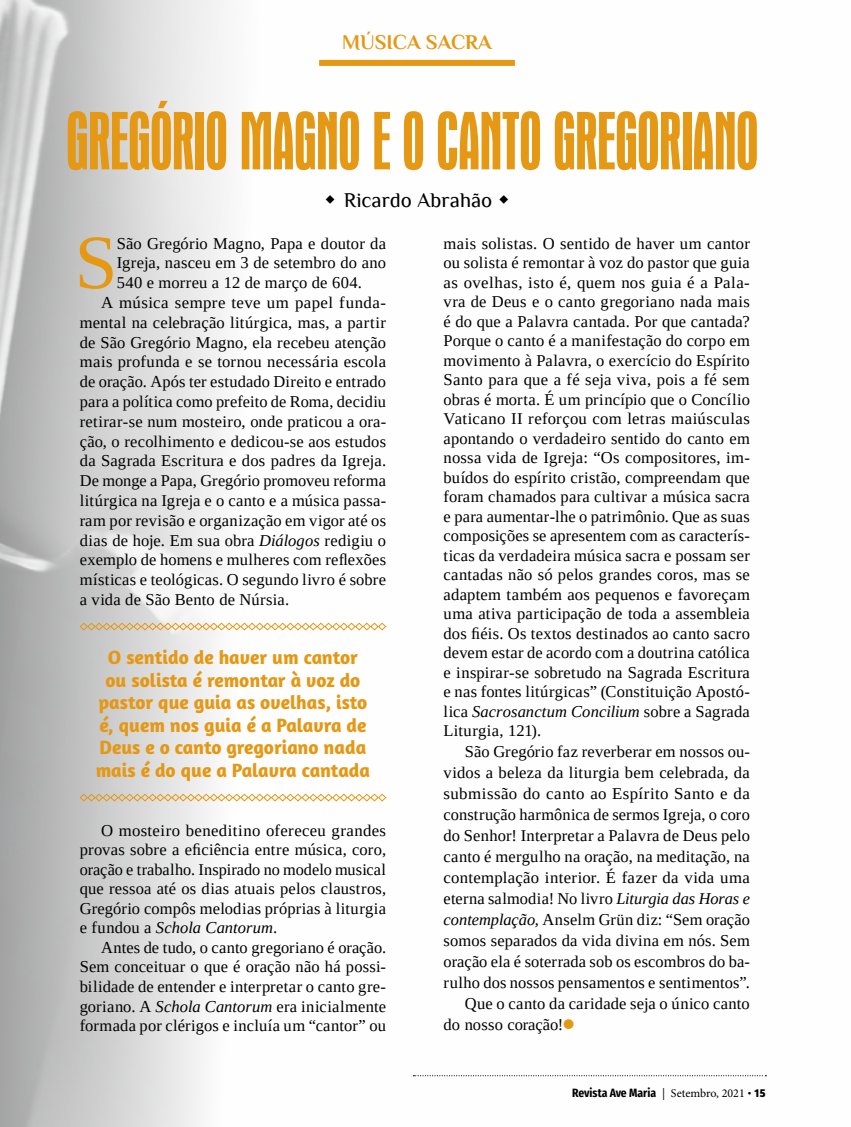
<style>
.page{position:relative;width:851px;height:1127px;background:#fff}
.page>*{position:absolute;margin:0;border:0;box-sizing:border-box;transform-origin:0 0}
.t1{font:condensed 84px "Aurora BT";letter-spacing:-.01em;color:#e49814}
.t2{font:76.95px "Tinos";color:#e49814}
.t3{font:41.25px "Tinos";color:#e49814}
.t4{font:21px "Philosopher";color:#000}
.t5{font:700 21px "Philosopher";color:#e49814}
.t6{font:700 19.5px/22.5px "Amaranth";color:#e49814;text-align:center}
.t7{font:16.5px/19.5px "Tinos";letter-spacing:.01em;color:#000;text-align:justify}
.t8{font:700 12px "Fira Sans Condensed";color:#000}
.s1{font-style:italic}
.s2{font-family:"Minion Pro";font-weight:400}
.s3{font-family:"Amaranth"}
</style>
<div class="page">
<img style="left:0;top:0;width:767px;height:1127px">
<div style="left:319px;top:60px;width:196px;height:6px;background:#e49814"></div>
<svg style="left:79px;top:622px;width:307px;height:9px"></svg>
<svg style="left:79px;top:793px;width:307px;height:9px"></svg>
<svg style="left:413px;top:1075px;width:353px;height:1px"></svg>
<svg style="left:326px;top:195px;width:8px;height:9px"></svg>
<svg style="left:499px;top:195px;width:9px;height:9px"></svg>
<p class="t5" style="left:342px;top:31px;width:151px">MÚSICA SACRA</p>
<h1 class="t1" style="left:66px;top:97px;width:694px">GREGÓRIO MAGNO E O CANTO GREGORIANO</h1>
<p class="t4" style="left:344px;top:189px;width:150px">Ricardo Abrahão</p>
<h2 class="t2" style="left:75px;top:213px;width:44px">S</h2>
<p class="t7" style="left:117px;top:233px;width:271px">São Gregório Magno, Papa e doutor da</p>
<p class="t7" style="left:117px;top:253px;width:271px">Igreja, nasceu em 3 de setembro do ano</p>
<p class="t7" style="left:117px;top:273px;width:246px">540 e morreu a 12 de março de 604.</p>
<p class="t7" style="left:101px;top:293px;width:286px">A música sempre teve um papel funda-</p>
<p class="t7" style="left:80px;top:312px;width:308px">mental na celebração litúrgica, mas, a partir</p>
<p class="t7" style="left:80px;top:332px;width:308px">de São Gregório Magno, ela recebeu atenção</p>
<p class="t7" style="left:80px;top:352px;width:308px">mais profunda e se tornou necessária escola</p>
<p class="t7" style="left:80px;top:372px;width:308px">de oração. Após ter estudado Direito e entrado</p>
<p class="t7" style="left:80px;top:392px;width:308px">para a política como prefeito de Roma, decidiu</p>
<p class="t7" style="left:80px;top:411px;width:308px">retirar-se num mosteiro, onde praticou a ora-</p>
<p class="t7" style="left:80px;top:431px;width:308px">ção, o recolhimento e dedicou-se aos estudos</p>
<p class="t7" style="left:80px;top:451px;width:308px">da Sagrada Escritura e dos padres da Igreja.</p>
<p class="t7" style="left:80px;top:471px;width:308px">De monge a Papa, Gregório promoveu reforma</p>
<p class="t7" style="left:80px;top:491px;width:308px">litúrgica na Igreja e o canto e a música passa-</p>
<p class="t7" style="left:80px;top:510px;width:308px">ram por revisão e organização em vigor até os</p>
<p class="t7" style="left:80px;top:530px;width:308px">dias de hoje. Em sua obra <span class="s1">Diálogos</span> redigiu o</p>
<p class="t7" style="left:80px;top:550px;width:308px">exemplo de homens e mulheres com reflexões</p>
<p class="t7" style="left:80px;top:570px;width:308px">místicas e teológicas. O segundo livro é sobre</p>
<p class="t7" style="left:80px;top:590px;width:211px">a vida de São Bento de Núrsia.</p>
<p class="t6" style="left:96px;top:646px;width:276px">O sentido de haver um cantor ou solista é remontar à voz do pastor que guia as ovelhas, isto é, quem nos guia é a Palavra de<br>Deus e o canto gregoriano nada mais é do que a Palavra cantada</p>
<p class="t7" style="left:80px;top:820px;width:308px;text-indent:21px">O mosteiro beneditino ofereceu grandes provas sobre a eficiência entre música, coro, oração e trabalho. Inspirado no modelo musical que ressoa até os dias atuais pelos claustros, Gregório compôs melodias próprias à liturgia e fundou a <span class="s1">Schola Cantorum</span>.</p>
<p class="t7" style="left:80px;top:937px;width:308px;text-indent:21px">Antes de tudo, o canto gregoriano é oração.<br>Sem conceituar o que é oração não há possi&shy;bilidade de entender e interpretar o canto gre&shy;goriano. A <span class="s1">Schola Cantorum</span> era inicialmente formada por clérigos e incluía um “cantor” ou</p>
<p class="t7" style="left:443px;top:233px;width:308px">mais solistas. O sentido de haver um cantor ou solista é remontar à voz do pastor que guia as ovelhas, isto é, quem nos guia é a Pala&shy;vra de Deus e o canto gregoriano nada mais é do que a Palavra cantada. Por que cantada?<br>Porque o canto é a manifestação do corpo em movimento à Palavra, o exercício do Espírito Santo para que a fé seja viva, pois a fé sem obras é morta. É um princípio que o Concílio Vaticano II reforçou com letras maiúsculas apontando o verdadeiro sentido do canto em nossa vida de Igreja: “Os compositores, im&shy;buídos do espírito cristão, compreendam que foram chamados para cultivar a música sacra e para aumentar-lhe o patrimônio. Que as suas composições se apresentem com as caracterís&shy;ticas da verdadeira música sacra e possam ser cantadas não só pelos grandes coros, mas se adaptem também aos pequenos e favoreçam uma ativa participação de toda a assembleia dos fiéis. Os textos destinados ao canto sacro devem estar de acordo com a doutrina católica e inspirar-se sobretudo na Sagrada Escritura e nas fontes litúrgicas” (Constituição Apostó&shy;lica <span class="s1">Sacrosanctum Concilium</span> sobre a Sagrada Liturgia, 121).</p>
<p class="t7" style="left:465px;top:742px;width:286px">São Gregório faz reverberar em nossos ou-</p>
<p class="t7" style="left:443px;top:763px;width:308px">vidos a beleza da liturgia bem celebrada, da</p>
<p class="t7" style="left:443px;top:784px;width:308px">submissão do canto ao Espírito Santo e da</p>
<p class="t7" style="left:443px;top:805px;width:308px">construção harmônica de sermos Igreja, o coro</p>
<p class="t7" style="left:443px;top:826px;width:308px">do Senhor! Interpretar a Palavra de Deus pelo</p>
<p class="t7" style="left:443px;top:847px;width:308px">canto é mergulho na oração, na meditação, na</p>
<p class="t7" style="left:443px;top:868px;width:308px">contemplação interior. É fazer da vida uma</p>
<p class="t7" style="left:443px;top:889px;width:308px">eterna salmodia! No livro <span class="s1">Liturgia das Horas e</span></p>
<p class="t7" style="left:443px;top:910px;width:308px"><span class="s1">contemplação,</span> Anselm Grün diz: “Sem oração</p>
<p class="t7" style="left:443px;top:931px;width:308px">somos separados da vida divina em nós. Sem</p>
<p class="t7" style="left:443px;top:952px;width:308px">oração ela é soterrada sob os escombros do ba-</p>
<p class="t7" style="left:443px;top:973px;width:308px">rulho dos nossos pensamentos e sentimentos”.</p>
<p class="t7" style="left:465px;top:994px;width:286px">Que o canto da caridade seja o único canto</p>
<p class="t7" style="left:443px;top:1015px;width:121px">do nosso coração!</p>
<h3 class="t3" style="left:561px;top:997px;width:16px">•</h3>
<p class="t8" style="left:572px;top:1082px;width:195px">Revista Ave Maria <span class="s2">| Setembro, 2021</span> <span class="s3">• 15</span></p>
</div>
